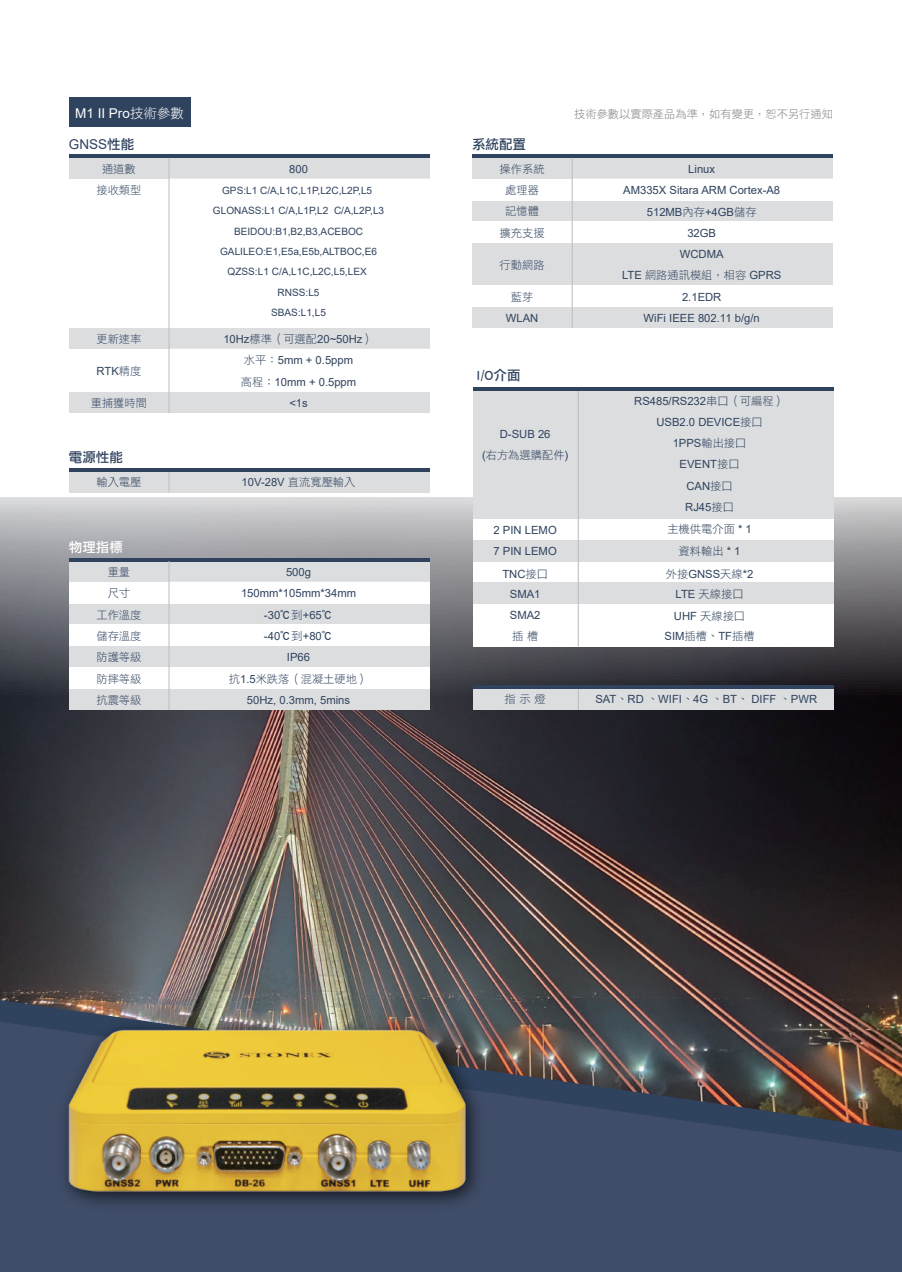
<style>
.page{position:relative;width:902px;height:1272px;background:#fff}
.page>*{position:absolute;margin:0;border:0;box-sizing:border-box;transform-origin:0 0}
.t1{font:13.5px "DF Li Hei Std W5";color:#2f435e}
.t2{font:13.5px "Arial";color:#fff}
.t3{font:13.5px "Arial";color:#2f435e}
.t4{font:13.5px "DF Li Hei Std W5";color:#fff}
.t5{font:11.25px/21.3px "Arial";color:#2f435e;text-align:center}
.t6{font:11.25px/21.3px "DF Li Hei Std W3";color:#2f435e;text-align:center}
.t7{font:11.25px "DF Li Hei Std W3";color:#808285}
.t8{font:10.05px/20.2px "Arial";color:#2f435e;text-align:center}
.s1{font-family:"DF Li Hei Std W3"}
.s2{font-family:"DF Li Hei Std W5"}
.s3{font-family:"Arial"}
.s4{font-family:"Adobe Ming Std";font-weight:300}
</style>
<div class="page">
<img style="left:0;top:498px;width:901px;height:502px">
<img style="left:0;top:1000px;width:901px;height:21px">
<div style="left:69px;top:98px;width:121px;height:29px;background:#2f435e"></div>
<div style="left:69px;top:158px;width:361px;height:255px;background:#dcdddf"></div>
<div style="left:69px;top:179px;width:361px;height:149px;background:#fff"></div>
<div style="left:69px;top:349px;width:361px;height:43px;background:#fff"></div>
<hr style="left:69px;top:155px;width:361px;height:3px;background:#2f435e">
<hr style="left:169px;top:158px;width:1px;height:255px;background:#bcbdc0">
<div style="left:69px;top:561px;width:361px;height:149px;background:#dcdddf"></div>
<div style="left:69px;top:582px;width:361px;height:21px;background:#fff"></div>
<div style="left:69px;top:624px;width:361px;height:22px;background:#fff"></div>
<div style="left:69px;top:667px;width:361px;height:21px;background:#fff"></div>
<hr style="left:69px;top:558px;width:361px;height:3px;background:#2f435e">
<hr style="left:169px;top:561px;width:1px;height:149px;background:#bcbdc0">
<div style="left:69px;top:471px;width:361px;height:21px;background:#dcdddf"></div>
<svg style="left:169px;top:471px;width:1px;height:21px"></svg>
<hr style="left:69px;top:468px;width:361px;height:3px;background:#2f435e">
<div style="left:472px;top:158px;width:361px;height:170px;background:#dcdddf"></div>
<div style="left:472px;top:179px;width:361px;height:21px;background:#fff"></div>
<div style="left:472px;top:221px;width:361px;height:22px;background:#fff"></div>
<div style="left:472px;top:285px;width:361px;height:22px;background:#fff"></div>
<hr style="left:472px;top:155px;width:361px;height:3px;background:#2f435e">
<hr style="left:571px;top:158px;width:1px;height:170px;background:#bcbdc0">
<div style="left:473px;top:391px;width:360px;height:255px;background:#fff"></div>
<div style="left:473px;top:391px;width:360px;height:127px;background:#dcdddf"></div>
<div style="left:473px;top:540px;width:360px;height:21px;background:#dcdddf"></div>
<div style="left:473px;top:582px;width:360px;height:21px;background:#dcdddf"></div>
<hr style="left:473px;top:388px;width:360px;height:3px;background:#2f435e">
<hr style="left:577px;top:391px;width:1px;height:255px;background:#bcbdc0">
<div style="left:473px;top:688px;width:360px;height:21px;background:#dcdddf"></div>
<hr style="left:577px;top:688px;width:2px;height:22px;background:#bcbdc0">
<hr style="left:473px;top:685px;width:360px;height:3px;background:#2f435e">
<svg style="left:0;top:1021px;width:901px;height:250px;background:#464d60"></svg>
<img style="left:52px;top:1011px;width:439px;height:206px">
<img style="left:69px;top:1028px;width:397px;height:164px">
<p class="t2" style="left:75px;top:104px;width:110px">M1 II Pro<span class="s1">技術參數</span></p>
<p class="t3" style="left:69px;top:135px;width:67px">GNSS<span class="s2">性能</span></p>
<p class="t6" style="left:96px;top:158px;width:46px">通道數接收類型</p>
<p class="t6" style="left:96px;top:328px;width:46px">更新速率</p>
<p class="t5" style="left:96px;top:360px;width:46px">RTK<span class="s1">精度</span></p>
<p class="t6" style="left:91px;top:392px;width:58px">重捕獲時間</p>
<p class="t5" style="left:289px;top:158px;width:20px">800</p>
<p class="t8" style="left:213px;top:180px;width:173px">GPS:L1 C/A,L1C,L1P,L2C,L2P,L5<br>GLONASS:L1 C/A,L1P,L2 C/A,L2P,L3<br>BEIDOU:B1,B2,B3,ACEBOC<br>GALILEO:E1,E5a,E5b,ALTBOC,E6<br>QZSS:L1 C/A,L1C,L2C,L5,LEX<br>RNSS:L5<br>SBAS:L1,L5</p>
<p class="t5" style="left:223px;top:328px;width:152px">10Hz<span class="s1">標準（可選配</span>20~50Hz<span class="s1">）水平：</span>5mm + 0.5ppm<br><span class="s1">高程：</span>10mm + 0.5ppm<br>&lt;1s</p>
<p class="t1" style="left:69px;top:450px;width:55px">電源性能</p>
<p class="t6" style="left:96px;top:471px;width:46px">輸入電壓</p>
<p class="t5" style="left:241px;top:471px;width:115px">10V-28V <span class="s1">直流寬壓輸入</span></p>
<p class="t4" style="left:69px;top:539px;width:55px">物理指標</p>
<p class="t6" style="left:96px;top:561px;width:46px">重量<br>尺寸<br>工作溫度儲存溫度防護等級防摔等級抗震等級</p>
<p class="t5" style="left:241px;top:561px;width:117px">500g<br>150mm*105mm*34mm -30<span class="s2">℃</span><span class="s1">到</span>+65<span class="s2">℃<br></span>-40<span class="s2">℃</span><span class="s1">到</span>+80<span class="s2">℃<br></span>IP66</p>
<p class="t6" style="left:229px;top:667px;width:141px">抗<span class="s3">1.5</span>米跌落（混凝土硬地）</p>
<p class="t5" style="left:247px;top:689px;width:105px">50Hz, 0.3mm, 5mins</p>
<p class="t1" style="left:472px;top:136px;width:55px">系統配置</p>
<p class="t6" style="left:499px;top:158px;width:46px">操作系統處理器記憶體擴充支援</p>
<p class="t6" style="left:499px;top:254px;width:46px">行動網路</p>
<p class="t6" style="left:511px;top:286px;width:24px">藍芽</p>
<p class="t5" style="left:506px;top:307px;width:34px">WLAN</p>
<p class="t1" style="left:476px;top:368px;width:46px">I/O介面</p>
<p class="t7" style="left:574px;top:108px;width:260px">技術參數以實際產品為準，如有變更，恕不另行通知</p>
<p class="t5" style="left:623px;top:158px;width:158px">Linux<br>AM335X Sitara ARM Cortex-A8<br>512MB<span class="s1">內存</span>+4GB<span class="s1">儲存<br></span>32GB<br>WCDMA</p>
<p class="t6" style="left:622px;top:264px;width:161px"><span class="s3">LTE</span> 網路通訊模組，相容 <span class="s3">GPRS</span></p>
<p class="t5" style="left:643px;top:286px;width:118px">2.1EDR<br>WiFi IEEE 802.11 b/g/n</p>
<p class="t5" style="left:500px;top:423px;width:52px">D-SUB 26</p>
<p class="t6" style="left:482px;top:444px;width:88px"><span class="s3">(</span>右方為選購配件<span class="s3">)</span></p>
<p class="t5" style="left:634px;top:390px;width:152px">RS485/RS232<span class="s1">串口（可編程）<br></span>USB2.0 DEVICE<span class="s1">接口<br></span>1PPS<span class="s1">輸出接口<br></span>EVENT<span class="s1">接口<br></span>CAN<span class="s1">接口<br></span>RJ45<span class="s1">接口</span></p>
<p class="t5" style="left:493px;top:519px;width:65px;text-align:left">2 PIN LEMO<br>7 PIN LEMO</p>
<p class="t6" style="left:667px;top:518px;width:86px">主機供電介面 <span class="s3">* 1</span>資料輸出 <span class="s3">* 1</span></p>
<p class="t5" style="left:502px;top:563px;width:47px">TNC<span class="s1">接口</span></p>
<p class="t5" style="left:665px;top:563px;width:89px"><span class="s1">外接</span>GNSS<span class="s1">天線</span>*2</p>
<p class="t5" style="left:510px;top:583px;width:32px">SMA1</p>
<p class="t6" style="left:675px;top:583px;width:69px"><span class="s3">LTE</span> 天線接口</p>
<p class="t5" style="left:510px;top:604px;width:32px">SMA2</p>
<p class="t6" style="left:674px;top:605px;width:73px"><span class="s3">UHF</span> 天線接口</p>
<p class="t6" style="left:512px;top:625px;width:28px">插 槽</p>
<p class="t5" style="left:664px;top:625px;width:92px">SIM<span class="s1">插槽</span><span class="s4">、</span>TF<span class="s1">插槽</span></p>
<p class="t6" style="left:504px;top:688px;width:43px">指 示 燈</p>
<p class="t5" style="left:595px;top:688px;width:223px">SAT<span class="s4">、</span>RD <span class="s4">、</span>WIFI<span class="s4">、</span>4G <span class="s4">、</span>BT<span class="s4">、</span> DIFF <span class="s4">、</span>PWR</p>
</div>
